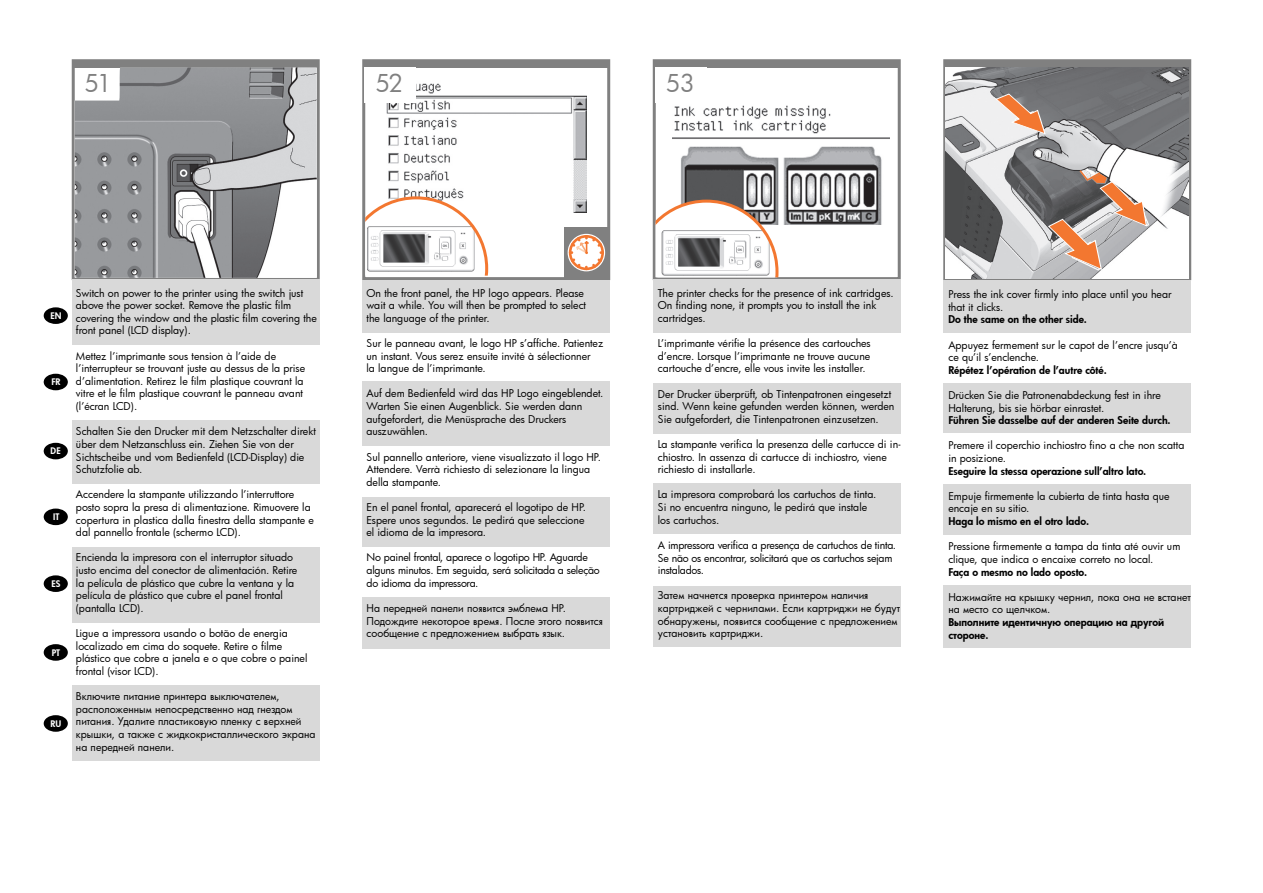
<style>
.page{position:relative;width:1263px;height:893px;background:#fff}
.page>*{position:absolute;margin:0;border:0;box-sizing:border-box;transform-origin:0 0}
.t1{font:24px "Futura Bk";color:#808080}
.t2{font:10.5px/12.6px "Futura Bk";color:#000}
.t3{font:10.5px/12.6px "Futura Hv";color:#000}
.t4{font:10.5px/12.6px "Futura Bk";letter-spacing:-.02em;color:#000}
.t5{font:10.5px/12.6px "Futura Bk";letter-spacing:-.025em;color:#000}
.t6{font:8.85px "Futura Hv";letter-spacing:-.005em;color:#fff}
</style>
<div class="page">
<div style="left:72px;top:59px;width:248px;height:221px;border:3px solid #808080"></div>
<div style="left:364px;top:61px;width:245px;height:217px;background:#808080"></div>
<div style="left:364px;top:68px;width:245px;height:210px;background:#fff"></div>
<div style="left:362px;top:59px;width:248px;height:221px;border:3px solid #808080"></div>
<div style="left:654px;top:61px;width:245px;height:217px;background:#808080"></div>
<div style="left:654px;top:68px;width:245px;height:210px;background:#fff"></div>
<div style="left:653px;top:59px;width:247px;height:221px;border:3px solid #808080"></div>
<div style="left:944px;top:61px;width:245px;height:217px;background:#808080"></div>
<div style="left:943px;top:59px;width:248px;height:221px;border:3px solid #808080"></div>
<img style="left:75px;top:67px;width:242px;height:211px">
<img style="left:386px;top:83px;width:201px;height:129px">
<svg style="left:365px;top:195px;width:124px;height:80px"></svg>
<div style="left:563px;top:227px;width:45px;height:51px;background:#808080"></div>
<svg style="left:567px;top:233px;width:38px;height:38px"></svg>
<div style="left:365px;top:67px;width:51px;height:36px;background:#fff"></div>
<div style="left:655px;top:67px;width:51px;height:36px;background:#fff"></div>
<svg style="left:946px;top:67px;width:51px;height:1px"></svg>
<img style="left:945px;top:68px;width:243px;height:210px">
<svg style="left:989px;top:88px;width:69px;height:54px"></svg>
<svg style="left:1039px;top:168px;width:123px;height:110px;background:#c1b2aa"></svg>
<img style="left:673px;top:105px;width:216px;height:119px">
<svg style="left:655px;top:198px;width:124px;height:79px"></svg>
<div style="left:362px;top:279px;width:248px;height:53px;background:#d9d9d9"></div>
<div style="left:362px;top:381px;width:248px;height:65px;background:#d9d9d9"></div>
<div style="left:362px;top:497px;width:248px;height:50px;background:#d9d9d9"></div>
<div style="left:362px;top:596px;width:248px;height:52px;background:#d9d9d9"></div>
<div style="left:72px;top:419px;width:248px;height:64px;background:#d9d9d9"></div>
<div style="left:72px;top:546px;width:248px;height:76px;background:#d9d9d9"></div>
<div style="left:72px;top:685px;width:248px;height:75px;background:#d9d9d9"></div>
<div style="left:72px;top:279px;width:248px;height:65px;background:#d9d9d9"></div>
<div style="left:44px;top:307px;width:24px;height:17px;background:#000;border-radius:50%"></div>
<div style="left:44px;top:373px;width:24px;height:17px;background:#000;border-radius:50%"></div>
<div style="left:44px;top:508px;width:24px;height:17px;background:#000;border-radius:50%"></div>
<div style="left:44px;top:575px;width:24px;height:16px;background:#000;border-radius:50%"></div>
<div style="left:44px;top:643px;width:24px;height:17px;background:#000;border-radius:50%"></div>
<div style="left:44px;top:714px;width:24px;height:17px;background:#000;border-radius:50%"></div>
<div style="left:44px;top:442px;width:24px;height:17px;background:#000;border-radius:50%"></div>
<div style="left:653px;top:279px;width:247px;height:53px;background:#d9d9d9"></div>
<div style="left:653px;top:383px;width:247px;height:50px;background:#d9d9d9"></div>
<div style="left:653px;top:483px;width:247px;height:50px;background:#d9d9d9"></div>
<div style="left:653px;top:585px;width:247px;height:61px;background:#d9d9d9"></div>
<div style="left:943px;top:279px;width:248px;height:53px;background:#d9d9d9"></div>
<div style="left:943px;top:383px;width:248px;height:50px;background:#d9d9d9"></div>
<div style="left:943px;top:484px;width:248px;height:51px;background:#d9d9d9"></div>
<div style="left:943px;top:585px;width:248px;height:62px;background:#d9d9d9"></div>
<h1 class="t1" style="left:85px;top:67px;width:29px">51</h1>
<h1 class="t1" style="left:375px;top:67px;width:29px">52</h1>
<h1 class="t1" style="left:666px;top:67px;width:30px">53</h1>
<p class="t6" style="left:50px;top:309px;width:13px">EN</p>
<p class="t6" style="left:51px;top:375px;width:11px">FR</p>
<p class="t6" style="left:51px;top:444px;width:12px">DE</p>
<p class="t6" style="left:53px;top:510px;width:8px">IT</p>
<p class="t6" style="left:52px;top:577px;width:10px">ES</p>
<p class="t6" style="left:52px;top:646px;width:10px">PT</p>
<p class="t6" style="left:51px;top:717px;width:12px">RU</p>
<p class="t2" style="left:76px;top:286px;width:242px">Switch on power to the printer using the switch just above the power socket. Remove the plastic film covering the window and the plastic film covering the front panel (LCD display).</p>
<p class="t2" style="left:76px;top:349px;width:231px">Mettez l’imprimante sous tension à l’aide de l’interrupteur se trouvant juste au dessus de la prise d’alimentation. Retirez le film plastique couvrant la vitre et le film plastique couvrant le panneau avant (l’écran LCD).</p>
<p class="t2" style="left:76px;top:425px;width:241px">Schalten Sie den Drucker mit dem Netzschalter direkt über dem Netzanschluss ein. Ziehen Sie von der Sichtscheibe und vom Bedienfeld (LCD-Display) die Schutzfolie ab.</p>
<p class="t2" style="left:76px;top:488px;width:239px">Accendere la stampante utilizzando l’interruttore posto sopra la presa di alimentazione. Rimuovere la copertura in plastica dalla finestra della stampante e dal pannello frontale (schermo LCD).</p>
<p class="t2" style="left:76px;top:551px;width:223px">Encienda la impresora con el interruptor situado justo encima del conector de alimentación. Retire la película de plástico que cubre la ventana y la película de plástico que cubre el panel frontal (pantalla LCD).</p>
<p class="t2" style="left:76px;top:626px;width:233px">Ligue a impressora usando o botão de energia localizado em cima do soquete. Retire o filme plástico que cobre a janela e o que cobre o painel frontal (visor LCD).</p>
<p class="t2" style="left:76px;top:689px;width:241px">Включите питание принтера выключателем, расположенным непосредственно над гнездом питания. Удалите пластиковую пленку с верхней крышки, а также с жидкокристаллического экрана на передней панели.</p>
<p class="t2" style="left:366px;top:286px;width:221px">On the front panel, the HP logo appears. Please wait a while. You will then be prompted to select the language of the printer.</p>
<p class="t2" style="left:366px;top:336px;width:238px">Sur le panneau avant, le logo HP s’affiche. Patientez un instant. Vous serez ensuite invité à sélectionner<br>la langue de l’imprimante.</p>
<p class="t2" style="left:366px;top:387px;width:238px">Auf dem Bedienfeld wird das HP Logo eingeblendet.<br>Warten Sie einen Augenblick. Sie werden dann aufgefordert, die Menüsprache des Druckers auszuwählen.</p>
<p class="t2" style="left:366px;top:450px;width:236px">Sul pannello anteriore, viene visualizzato il logo HP.<br>Attendere. Verrà richiesto di selezionare la lingua della stampante.</p>
<p class="t2" style="left:366px;top:500px;width:221px">En el panel frontal, aparecerá el logotipo de HP.<br>Espere unos segundos. Le pedirá que seleccione el idioma de la impresora.</p>
<p class="t4" style="left:366px;top:551px;width:235px">No painel frontal, aparece o logotipo HP. Aguarde alguns minutos. Em seguida, será solicitada a seleção do idioma da impressora.</p>
<p class="t2" style="left:366px;top:601px;width:238px">На передней панели появится эмблема HP.<br>Подождите некоторое время. После этого появится сообщение с предложением выбрать язык.</p>
<p class="t2" style="left:658px;top:286px;width:237px">The printer checks for the presence of ink cartridges.<br>On finding none, it prompts you to install the ink cartridges.</p>
<p class="t2" style="left:658px;top:336px;width:214px;text-align:justify">L’imprimante vérifie la présence des cartouches d’encre. Lorsque l’imprimante ne trouve aucune cartouche d’encre, elle vous invite les installer.</p>
<p class="t2" style="left:658px;top:387px;width:238px">Der Drucker überprüft, ob Tintenpatronen eingesetzt sind. Wenn keine gefunden werden können, werden<br>Sie aufgefordert, die Tintenpatronen einzusetzen.</p>
<p class="t2" style="left:658px;top:437px;width:244px">La stampante verifica la presenza delle cartucce di in&shy;chiostro. In assenza di cartucce di inchiostro, viene richiesto di installarle.</p>
<p class="t2" style="left:658px;top:488px;width:220px">La impresora comprobará los cartuchos de tinta.<br>Si no encuentra ninguno, le pedirá que instale los cartuchos.</p>
<p class="t5" style="left:658px;top:538px;width:240px">A impressora verifica a presença de cartuchos de tinta.<br>Se não os encontrar, solicitará que os cartuchos sejam instalados.</p>
<p class="t2" style="left:658px;top:588px;width:244px">Затем начнется проверка принтером наличия картриджей с чернилами. Если картриджи не будут обнаружены, появится сообщение с предложением установить картриджи.</p>
<p class="t2" style="left:948px;top:287px;width:225px">Press the ink cover firmly into place until you hear that it clicks.</p>
<p class="t3" style="left:948px;top:313px;width:140px">Do the same on the other side.</p>
<p class="t2" style="left:948px;top:338px;width:231px">Appuyez fermement sur le capot de l’encre jusqu’à ce qu’il s’enclenche.</p>
<p class="t3" style="left:948px;top:363px;width:160px">Répétez l’opération de l’autre côté.</p>
<p class="t2" style="left:948px;top:388px;width:214px">Drücken Sie die Patronenabdeckung fest in ihre<br>Halterung, bis sie hörbar einrastet.</p>
<p class="t3" style="left:948px;top:413px;width:224px">Führen Sie dasselbe auf der anderen Seite durch.</p>
<p class="t2" style="left:948px;top:439px;width:237px">Premere il coperchio inchiostro fino a che non scatta in posizione.</p>
<p class="t3" style="left:948px;top:464px;width:199px">Eseguire la stessa operazione sull’altro lato.</p>
<p class="t2" style="left:948px;top:489px;width:223px">Empuje firmemente la cubierta de tinta hasta que encaje en su sitio.</p>
<p class="t3" style="left:948px;top:514px;width:142px">Haga lo mismo en el otro lado.</p>
<p class="t2" style="left:948px;top:539px;width:234px">Pressione firmemente a tampa da tinta até ouvir um clique, que indica o encaixe correto no local.</p>
<p class="t3" style="left:948px;top:565px;width:140px">Faça o mesmo no lado oposto.</p>
<p class="t2" style="left:948px;top:590px;width:244px">Нажимайте на крышку чернил, пока она не встанет на место со щелчком.</p>
<p class="t3" style="left:948px;top:615px;width:217px">Выполните идентичную операцию на другой стороне.</p>
</div>
